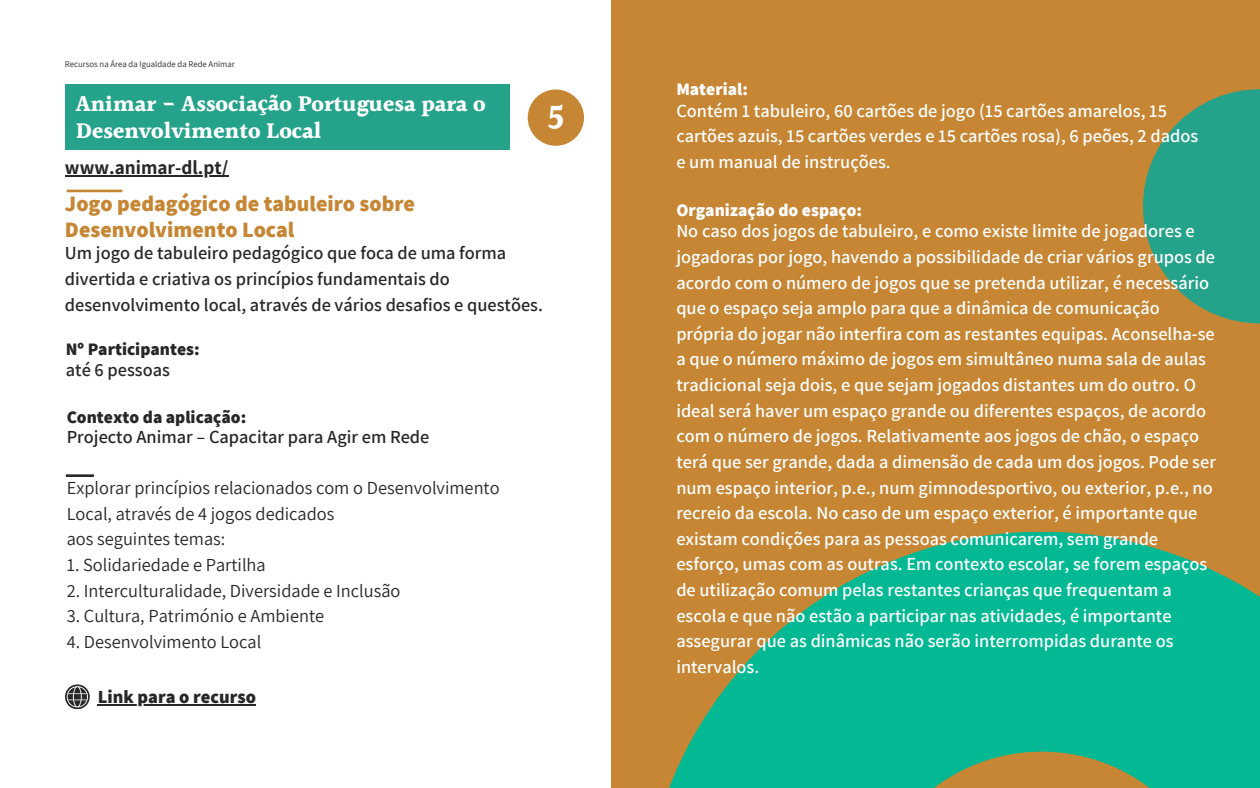
<style>
.page{position:relative;width:1260px;height:788px;background:#fff}
.page>*{position:absolute;margin:0;border:0;box-sizing:border-box;transform-origin:0 0}
.t1{font:700 35px "Halant";color:#fff}
.t2{font:700 22.75px/26.9px "Halant";color:#fff}
.t3{font:800 21.88px/25.6px "Assistant";color:#c68634}
.t4{font:700 19.25px "Assistant";color:#272727}
.t5{font:600 18.38px/25.6px "Assistant";color:#fff}
.t6{font:18.38px/25.6px "Assistant";color:#272727}
.t7{font:600 18.38px/25.6px "Assistant";color:#272727}
.t8{font:800 18.38px "Assistant";color:#272727}
.t9{font:800 17.5px "Assistant";color:#272727}
.t10{font:800 17.5px "Assistant";color:#fff}
.t11{font:8.75px "Assistant";color:#272727}
</style>
<div class="page">
<div style="left:612px;top:0;width:648px;height:787px;background:#c68634"></div>
<svg style="left:669px;top:532px;width:591px;height:255px;fill:#02b993"></svg>
<svg style="left:1143px;top:89px;width:117px;height:234px;fill:#25a38a"></svg>
<hr style="left:67px;top:190px;width:55px;height:2px;background:#c68634">
<div style="left:65px;top:84px;width:445px;height:66px;background:#25a38a"></div>
<hr style="left:65px;top:175px;width:163px;height:1px;background:#272727">
<hr style="left:66px;top:474px;width:28px;height:3px;background:#272727">
<svg style="left:65px;top:684px;width:25px;height:25px"></svg>
<hr style="left:98px;top:704px;width:158px;height:1px;background:#272727">
<div style="left:528px;top:89px;width:56px;height:57px;background:#c68634;border-radius:50%"></div>
<p class="t11" style="left:65px;top:58px;width:171px">Recursos na Área da Igualdade da Rede Animar</p>
<p class="t2" style="left:76px;top:92px;width:411px">Animar - Associação Portuguesa para o<br>Desenvolvimento Local</p>
<p class="t4" style="left:65px;top:154px;width:165px">www.animar-dl.pt/</p>
<p class="t3" style="left:65px;top:190px;width:352px">Jogo pedagógico de tabuleiro sobre<br>Desenvolvimento Local</p>
<p class="t1" style="left:547px;top:92px;width:18px">5</p>
<p class="t7" style="left:65px;top:240px;width:479px">Um jogo de tabuleiro pedagógico que foca de uma forma divertida e criativa os princípios fundamentais do desenvolvimento local, através de vários desafios e questões.</p>
<p class="t9" style="left:66px;top:337px;width:135px">Nº Participantes:</p>
<p class="t7" style="left:66px;top:356px;width:106px">até 6 pessoas</p>
<p class="t9" style="left:67px;top:405px;width:181px">Contexto da aplicação:</p>
<p class="t7" style="left:67px;top:424px;width:364px">Projecto Animar – Capacitar para Agir em Rede</p>
<p class="t6" style="left:67px;top:474px;width:434px">Explorar princípios relacionados com o Desenvolvimento<br>Local, através de 4 jogos dedicados</p>
<p class="t6" style="left:67px;top:526px;width:160px">aos seguintes temas:</p>
<p class="t6" style="left:67px;top:551px;width:201px">1. Solidariedade e Partilha</p>
<p class="t6" style="left:67px;top:577px;width:335px">2. Interculturalidade, Diversidade e Inclusão</p>
<p class="t6" style="left:67px;top:602px;width:259px">3. Cultura, Património e Ambiente</p>
<p class="t6" style="left:67px;top:628px;width:196px">4. Desenvolvimento Local</p>
<p class="t8" style="left:98px;top:684px;width:160px">Link para o recurso</p>
<p class="t10" style="left:676px;top:78px;width:73px">Material:</p>
<p class="t5" style="left:676px;top:97px;width:524px">Contém 1 tabuleiro, 60 cartões de jogo (15 cartões amarelos, 15 cartões azuis, 15 cartões verdes e 15 cartões rosa), 6 peões, 2 dados e um manual de instruções.</p>
<p class="t10" style="left:676px;top:198px;width:187px">Organização do espaço:</p>
<p class="t5" style="left:676px;top:218px;width:541px">No caso dos jogos de tabuleiro, e como existe limite de jogadores e jogadoras por jogo, havendo a possibilidade de criar vários grupos de acordo com o número de jogos que se pretenda utilizar, é necessário que o espaço seja amplo para que a dinâmica de comunicação própria do jogar não interfira com as restantes equipas. Aconselha-se a que o número máximo de jogos em simultâneo numa sala de aulas tradicional seja dois, e que sejam jogados distantes um do outro. O ideal será haver um espaço grande ou diferentes espaços, de acordo com o número de jogos. Relativamente aos jogos de chão, o espaço terá que ser grande, dada a dimensão de cada um dos jogos. Pode ser num espaço interior, p.e., num gimnodesportivo, ou exterior, p.e., no recreio da escola. No caso de um espaço exterior, é importante que existam condições para as pessoas comunicarem, sem grande esforço, umas com as outras. Em contexto escolar, se forem espaços de utilização comum pelas restantes crianças que frequentam a escola e que não estão a participar nas atividades, é importante assegurar que as dinâmicas não serão interrompidas durante os intervalos.</p>
</div>
